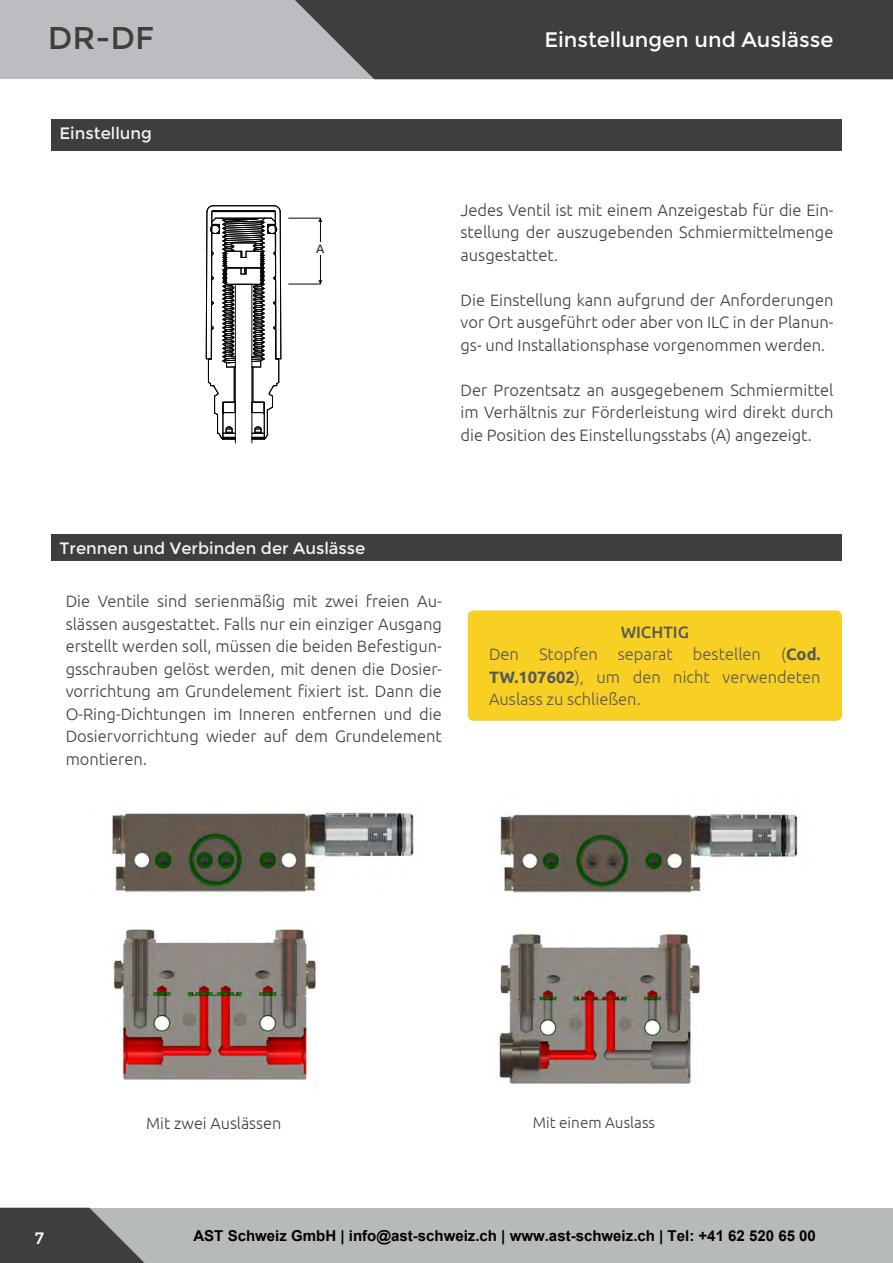
<style>
.page{position:relative;width:893px;height:1263px;background:#fff}
.page>*{position:absolute;margin:0;border:0;box-sizing:border-box;transform-origin:0 0}
.t1{font:31.5px "Montserrat";color:#3e3e3f}
.Header_right-DE{font:21px "Montserrat";color:#fff}
.Text_body{font:300 16.5px/22.5px "Ubuntu";color:#3e3e3f;text-align:justify}
.Text_body-2{font:300 16.5px/22.5px "Ubuntu";color:#57585a;text-align:justify}
.t2{font:16.5px "Montserrat";color:#f2f3f4}
.Text_body-3{font:500 16.5px "Ubuntu";color:#57585a}
.t3{font:16.5px "Montserrat";color:#fff}
.Text_body-4{font:300 16.2px "Ubuntu";color:#3e3e3f}
.Text_body-5{font:300 15.3px "Ubuntu";color:#3e3e3f}
.t4{font:700 15px "Arial";color:#000}
.t5{font:12.45px "Ubuntu";color:#231f20}
.s1{font-weight:700}
</style>
<div class="page">
<div style="left:0;top:1208px;width:893px;height:55px;background:#b7baba"></div>
<svg style="left:0;top:1208px;width:145px;height:55px"></svg>
<div style="left:0;top:0;width:893px;height:79px;background:#bcbdc0"></div>
<div style="left:295px;top:0;width:598px;height:79px;background:#3e3e3f"></div>
<img style="left:499px;top:813px;width:299px;height:81px">
<img style="left:112px;top:811px;width:302px;height:82px">
<img style="left:498px;top:932px;width:203px;height:152px">
<img style="left:113px;top:927px;width:203px;height:154px">
<svg style="left:206px;top:205px;width:75px;height:235px"></svg>
<div style="left:235px;top:284px;width:17px;height:159px;border:1px solid #050504"></div>
<svg style="left:318px;top:218px;width:4px;height:4px"></svg>
<svg style="left:318px;top:280px;width:4px;height:4px"></svg>
<div style="left:468px;top:610px;width:374px;height:111px;background:#f8cf23;border-radius:6px"></div>
<div style="left:51px;top:534px;width:791px;height:26px;background:#3e3e3f"></div>
<div style="left:51px;top:119px;width:791px;height:31px;background:#3e3e3f"></div>
<p class="t1" style="left:48px;top:19px;width:108px">DR-DF</p>
<p class="t2" style="left:60px;top:124px;width:94px">Einstellung</p>
<p class="t5" style="left:316px;top:241px;width:10px">A</p>
<p class="Header_right-DE" style="left:544px;top:27px;width:291px">Einstellungen und Auslässe</p>
<p class="Text_body" style="left:460px;top:198px;width:374px">Jedes Ventil ist mit einem Anzeigestab für die Ein&shy;stellung der auszugebenden Schmiermittelmenge ausgestattet.</p>
<p class="Text_body" style="left:460px;top:288px;width:374px">Die Einstellung kann aufgrund der Anforderungen vor Ort ausgeführt oder aber von ILC in der Planun&shy;gs- und Installationsphase vorgenommen werden.</p>
<p class="Text_body" style="left:460px;top:378px;width:374px">Der Prozentsatz an ausgegebenem Schmiermittel im Verhältnis zur Förderleistung wird direkt durch die Position des Einstellungsstabs (A) angezeigt.</p>
<p class="t2" style="left:60px;top:538px;width:307px">Trennen und Verbinden der Auslässe</p>
<p class="Text_body" style="left:66px;top:589px;width:378px">Die Ventile sind serienmäßig mit zwei freien Au&shy;slässen ausgestattet. Falls nur ein einziger Ausgang erstellt werden soll, müssen die beiden Befestigun&shy;gsschrauben gelöst werden, mit denen die Dosier&shy;vorrichtung am Grundelement fixiert ist. Dann die O-Ring-Dichtungen im Inneren entfernen und die Dosiervorrichtung wieder auf dem Grundelement montieren.</p>
<p class="Text_body-3" style="left:621px;top:621px;width:70px">WICHTIG</p>
<p class="Text_body-2" style="left:489px;top:642px;width:333px">Den Stopfen separat bestellen (<span class="s1">Cod.<br>TW.107602</span>), um den nicht verwendeten Auslass zu schließen.</p>
<p class="t3" style="left:35px;top:1228px;width:11px">7</p>
<p class="Text_body-4" style="left:146px;top:1113px;width:136px">Mit zwei Auslässen</p>
<p class="Text_body-5" style="left:533px;top:1113px;width:124px">Mit einem Auslass</p>
<p class="t4" style="left:193px;top:1225px;width:624px">AST Schweiz GmbH | info@ast-schweiz.ch | www.ast-schweiz.ch | Tel: +41 62 520 65 00</p>
</div>
